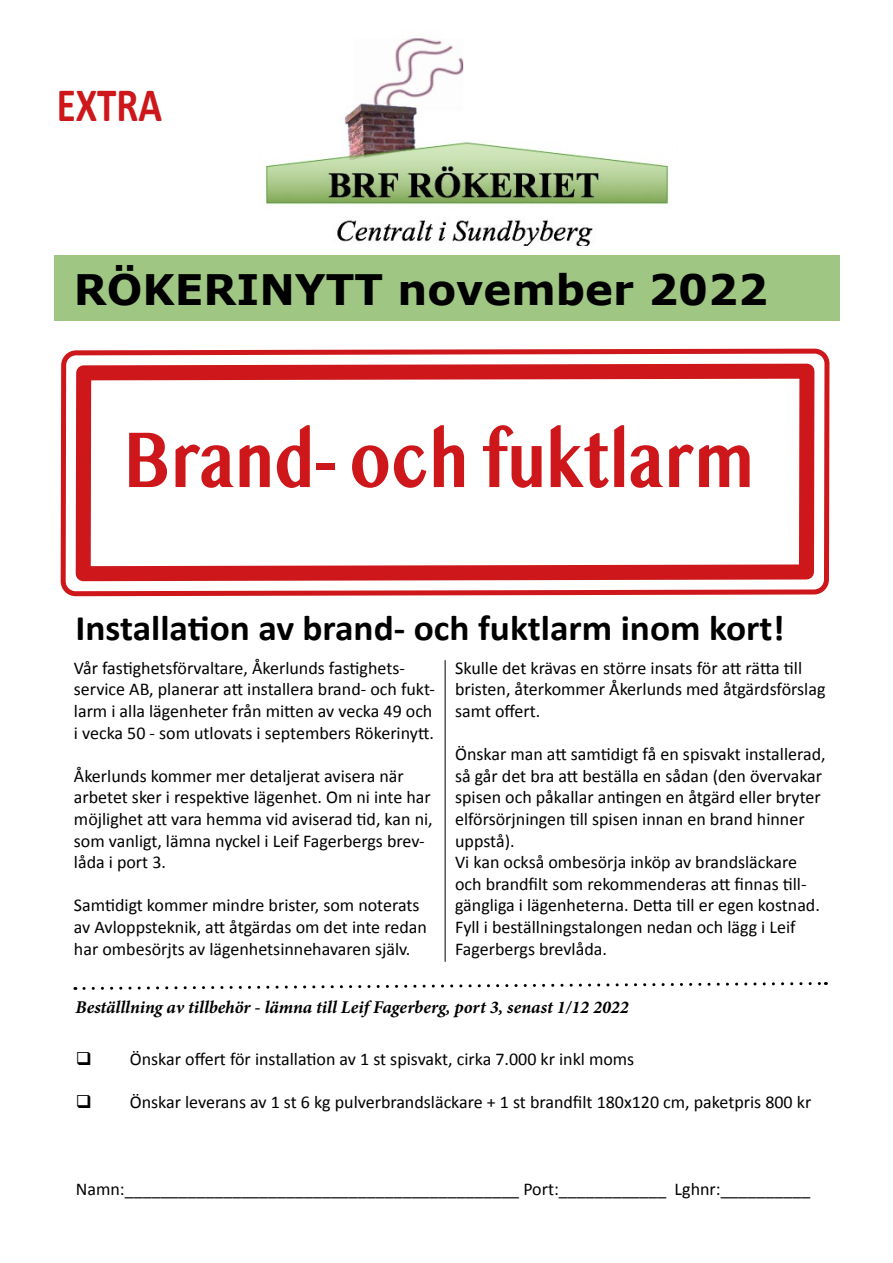
<style>
.page{position:relative;width:893px;height:1263px;background:#fff}
.page>*{position:absolute;margin:0;border:0;box-sizing:border-box;transform-origin:0 0}
.t1{font:700 72px "Bangla MN";color:#cd171a;scale:.8 1}
.t2{font:700 48.3px "Calibri";color:#cd171a;scale:.81 1}
.t3{font:700 42px "Verdana";color:#000}
.t4{font:700 36px "Calibri";color:#000;scale:1.04 1}
.t5{font:18px/21.6px "Calibri";color:#000}
.t6{font:italic 700 18px "Minion Pro";color:#000}
</style>
<div class="page">
<img style="left:265px;top:38px;width:405px;height:208px">
<div style="left:54px;top:255px;width:786px;height:66px;background:#9fc783"></div>
<svg style="left:60px;top:348px;width:770px;height:249px"></svg>
<svg style="left:68px;top:356px;width:754px;height:233px"></svg>
<hr style="left:445px;top:660px;width:1px;height:302px;background:#000">
<svg style="left:75px;top:982px;width:751px;height:8px"></svg>
<h2 class="t2" style="left:57px;top:74px;width:132px">EXTRA</h2>
<h3 class="t3" style="left:74px;top:260px;width:695px">RÖKERINYTT november 2022</h3>
<h1 class="t1" style="left:124px;top:420px;width:791px">Brand- och fuktlarm</h1>
<h3 class="t4" style="left:75px;top:605px;width:683px">Installation av brand- och fuktlarm inom kort!</h3>
<p class="t5" style="left:74px;top:657px;width:363px">Vår fastighetsförvaltare, Åkerlunds fastighets&shy;service AB, planerar att installera brand- och fukt&shy;larm i alla lägenheter från mitten av vecka 49 och i vecka 50 - som utlovats i septembers Rökerinytt.</p>
<p class="t5" style="left:74px;top:765px;width:360px">Åkerlunds kommer mer detaljerat avisera när arbetet sker i respektive lägenhet. Om ni inte har möjlighet att vara hemma vid aviserad tid, kan ni, som vanligt, lämna nyckel i Leif Fagerbergs brev&shy;låda i port 3.</p>
<p class="t5" style="left:74px;top:895px;width:354px">Samtidigt kommer mindre brister, som noterats av Avloppsteknik, att åtgärdas om det inte redan har ombesörjts av lägenhetsinnehavaren själv.</p>
<p class="t5" style="left:455px;top:657px;width:372px">Skulle det krävas en större insats för att rätta till bristen, återkommer Åkerlunds med åtgärdsförslag samt offert.</p>
<p class="t5" style="left:455px;top:743px;width:372px">Önskar man att samtidigt få en spisvakt installerad, så går det bra att beställa en sådan (den övervakar spisen och påkallar antingen en åtgärd eller bryter elförsörjningen till spisen innan en brand hinner uppstå).<br>Vi kan också ombesörja inköp av brandsläckare och brandfilt som rekommenderas att finnas till&shy;gängliga i lägenheterna. Detta till er egen kostnad.<br>Fyll i beställningstalongen nedan och lägg i Leif Fagerbergs brevlåda.</p>
<p class="t6" style="left:75px;top:994px;width:555px">Beställlning av tillbehör - lämna till Leif Fagerberg, port 3, senast 1/12 2022</p>
<p class="t5" style="left:76px;top:1048px;width:560px">❑ Önskar offert för installation av 1 st spisvakt, cirka 7.000 kr inkl moms</p>
<p class="t5" style="left:76px;top:1091px;width:737px">❑ Önskar leverans av 1 st 6 kg pulverbrandsläckare + 1 st brandfilt 180x120 cm, paketpris 800 kr</p>
<p class="t5" style="left:76px;top:1178px;width:736px">Namn:____________________________________________ Port:____________ Lghnr:__________</p>
</div>
